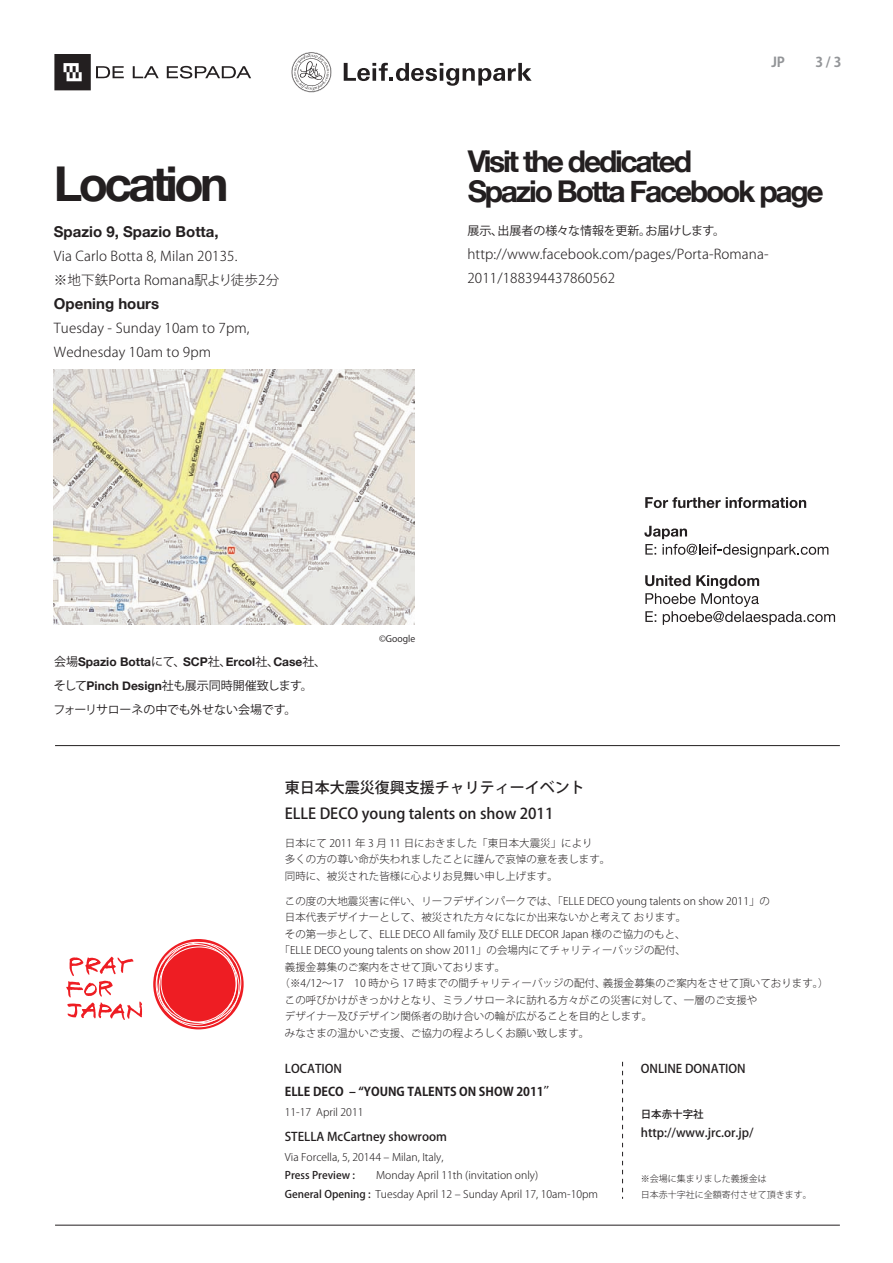
<style>
.page{position:relative;width:893px;height:1263px;background:#fff}
.page>*{position:absolute;margin:0;border:0;box-sizing:border-box;transform-origin:0 0}
.t1{font:700 48px "Helvetica Neue";letter-spacing:-.075em;color:#231f20}
.t2{font:700 30px/30px "Helvetica Neue";letter-spacing:-.075em;color:#231f20}
.t3{font:500 15px/26.2px "Koz Go Pro";color:#231f20}
.t4{font:700 15px "Helvetica Neue";color:#231f20}
.t5{font:300 13.5px/24px "Koz Go Pro";letter-spacing:.01em;color:#231f20}
.t6{font:700 13.5px "Koz Go Pro";color:#939598}
.t7{font:12px/24px "Koz Go Pro";letter-spacing:-.01em;color:#231f20}
.t8{font:500 12px "Koz Go Pro";color:#231f20}
.t9{font:700 12px/23px "Koz Go Pro";color:#231f20}
.t10{font:300 10.5px/16.5px "Koz Go Pro";color:#231f20}
.t11{font:500 10.5px "Koz Go Pro";color:#231f20}
.t12{font:300 9px/15.8px "Koz Go Pro";color:#231f20}
.t13{font:9px "Koz Go Pro";color:#231f20}
.s1{font-family:"Helvetica Neue";font-weight:700}
.s2{font-weight:500}
</style>
<div class="page">
<svg style="left:622px;top:1062px;width:1px;height:137px"></svg>
<img style="left:53px;top:370px;width:361px;height:255px">
<svg style="left:54px;top:54px;width:197px;height:36px"></svg>
<svg style="left:291px;top:52px;width:41px;height:40px"></svg>
<svg style="left:344px;top:63px;width:188px;height:23px"></svg>
<svg style="left:645px;top:575px;width:190px;height:50px"></svg>
<svg style="left:645px;top:497px;width:161px;height:11px"></svg>
<svg style="left:644px;top:526px;width:184px;height:32px"></svg>
<svg style="left:66px;top:957px;width:76px;height:63px"></svg>
<svg style="left:153px;top:939px;width:91px;height:90px;background:#f0393e"></svg>
<div style="left:159px;top:946px;width:80px;height:81px;border:1px solid #fff;border-radius:50%"></div>
<div style="left:161px;top:942px;width:80px;height:81px;border:1px solid #fff;border-radius:50%"></div>
<p class="t1" style="left:54px;top:154px;width:176px">Location</p>
<p class="t4" style="left:54px;top:223px;width:166px">Spazio 9, Spazio Botta,</p>
<p class="t5" style="left:54px;top:245px;width:227px">Via Carlo Botta 8, Milan 20135.<br>※地下鉄Porta Romana駅より徒歩2分</p>
<p class="t4" style="left:54px;top:295px;width:107px">Opening hours</p>
<p class="t5" style="left:54px;top:317px;width:197px">Tuesday - Sunday 10am to 7pm,<br>Wednesday 10am to 9pm</p>
<p class="t6" style="left:771px;top:53px;width:15px">JP</p>
<p class="t6" style="left:815px;top:53px;width:28px">3 / 3</p>
<p class="t2" style="left:468px;top:146px;width:357px">Visit the dedicated<br>Spazio Botta Facebook page</p>
<p class="t7" style="left:467px;top:219px;width:259px">展示、出展者の様々な情報を更新。お届けします。</p>
<p class="t5" style="left:467px;top:242px;width:303px">http://www.facebook.com/pages/Porta-Romana-<br>2011/188394437860562</p>
<p class="t7" style="left:53px;top:650px;width:274px">会場<span class="s1">Spazio Botta</span>にて、<span class="s1">SCP</span>社、<span class="s1">Ercol</span>社、<span class="s1">Case</span>社、そして<span class="s1">Pinch Design</span>社も展示同時開催致します。フォーリサローネの中でも外せない会場です。</p>
<p class="t13" style="left:379px;top:632px;width:38px">©Google</p>
<p class="t3" style="left:285px;top:775px;width:301px">東日本大震災復興支援チャリティーイベント<br>ELLE DECO young talents on show 2011</p>
<p class="t10" style="left:285px;top:835px;width:327px">日本にて 2011 年 3 月 11 日におきました「東日本大震災」により<br>多くの方の尊い命が失われましたことに謹んで哀悼の意を表します。同時に、被災された皆様に心よりお見舞い申し上げます。</p>
<p class="t10" style="left:285px;top:893px;width:487px">この度の大地震災害に伴い、リーフデザインパークでは、「ELLE DECO young talents on show 2011」の</p>
<p class="t10" style="left:285px;top:909px;width:403px">日本代表デザイナーとして、被災された方々になにか出来ないかと考えて おります。</p>
<p class="t10" style="left:285px;top:926px;width:402px">その第一歩として、ELLE DECO All family 及び ELLE DECOR Japan 様のご協力のもと、</p>
<p class="t10" style="left:280px;top:942px;width:408px">「ELLE DECO young talents on show 2011」の会場内にてチャリティーバッジの配付、</p>
<p class="t10" style="left:285px;top:959px;width:222px">義援金募集のご案内をさせて頂いております。</p>
<p class="t10" style="left:280px;top:975px;width:550px">（※4/12～17　10 時から 17 時までの間チャリティーバッジの配付、義援金募集のご案内をさせて頂いております。）</p>
<p class="t10" style="left:285px;top:992px;width:474px">この呼びかけがきっかけとなり、ミラノサローネに訪れる方々がこの災害に対して、一層のご支援や</p>
<p class="t10" style="left:285px;top:1008px;width:369px">デザイナー及びデザイン関係者の助け合いの輪が広がることを目的とします。</p>
<p class="t10" style="left:285px;top:1025px;width:306px">みなさまの温かいご支援、ご協力の程よろしくお願い致します。</p>
<p class="t9" style="left:285px;top:1058px;width:272px"><span class="s2">LOCATION<br></span>ELLE DECO ‒ “YOUNG TALENTS ON SHOW 2011″</p>
<p class="t10" style="left:285px;top:1103px;width:80px">11-17 April 2011</p>
<p class="t8" style="left:285px;top:1129px;width:164px">STELLA McCartney showroom</p>
<p class="t10" style="left:285px;top:1148px;width:160px;line-height:18.3px">Via Forcella, 5, 20144 ‒ Milan, Italy,<br><span class="s2">Press Preview :</span></p>
<p class="t10" style="left:285px;top:1166px;width:315px;line-height:18.3px;text-indent:91px">Monday April 11th (invitation only)<br><span class="s2">General Opening :</span> Tuesday April 12 ‒ Sunday April 17, 10am-10pm</p>
<p class="t8" style="left:641px;top:1061px;width:106px">ONLINE DONATION</p>
<p class="t11" style="left:641px;top:1107px;width:64px">日本赤十字社</p>
<p class="t8" style="left:641px;top:1124px;width:114px">http://www.jrc.or.jp/</p>
<p class="t12" style="left:641px;top:1171px;width:173px">※会場に集まりました義援金は<br>日本赤十字社に全額寄付させて頂きます。</p>
</div>
